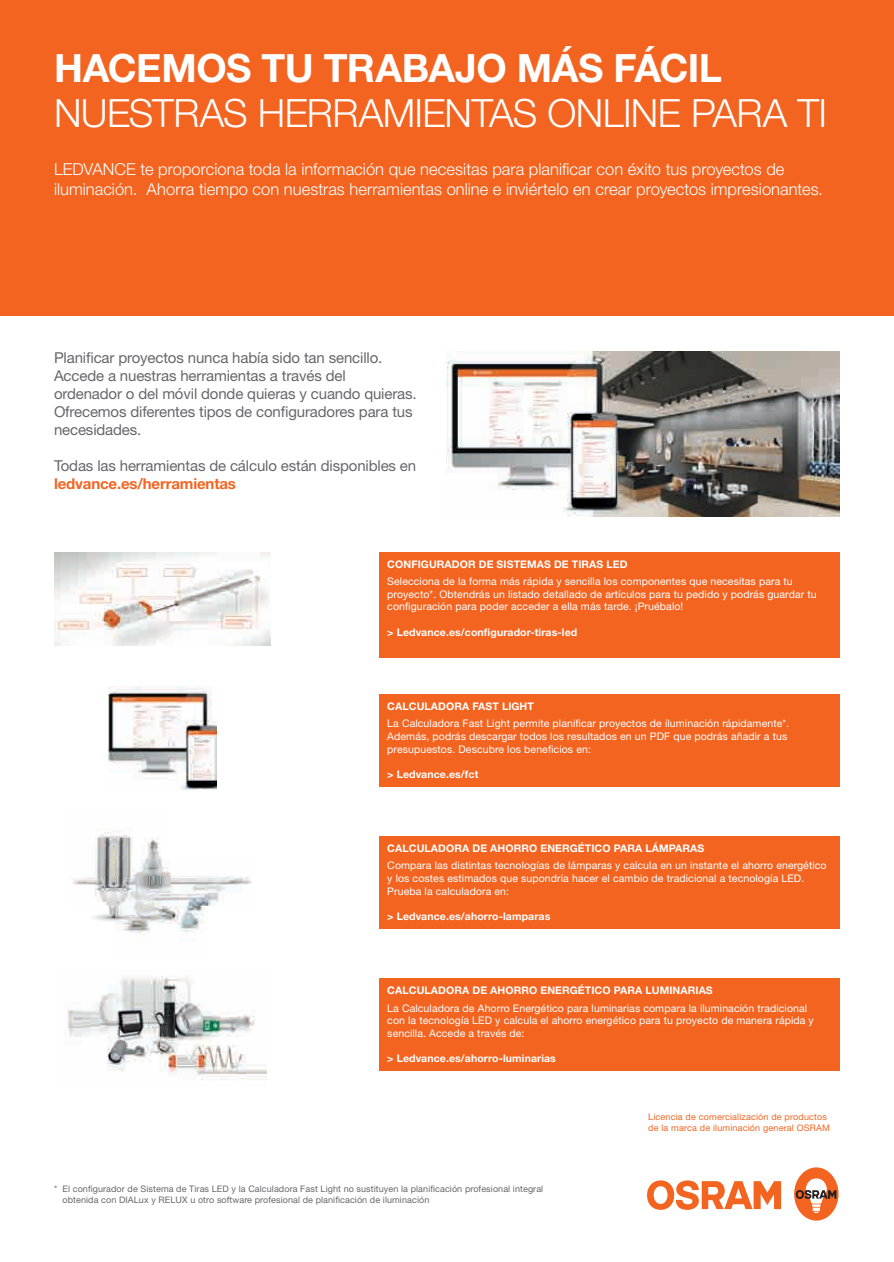
<style>
.page{position:relative;width:894px;height:1262px;background:#fff}
.page>*{position:absolute;margin:0;border:0;box-sizing:border-box;transform-origin:0 0}
.t1{font:300 39px "Helvetica Neue LT Pro";letter-spacing:-.015em;color:#fff}
.t2{font:700 39px "Helvetica Neue LT Pro";letter-spacing:-.015em;color:#fff}
.t3{font:300 16.5px/19.8px "Helvetica Neue LT Pro";color:#fff}
.t4{font:15px/18px "Helvetica Neue LT Pro";letter-spacing:-.01em;color:#67676a}
.t5{font:700 15px "Helvetica Neue LT Pro";letter-spacing:-.01em;color:#f36421}
.t6{font:10.5px/12.6px "Helvetica Neue LT Pro";letter-spacing:.01em;color:#fff}
.t7{font:700 10.5px "Helvetica Neue LT Pro";letter-spacing:.01em;color:#fff}
.t8{font:9px/10.8px "Helvetica Neue LT Pro";letter-spacing:.01em;color:#67676a}
.t9{font:9px/11.2px "Helvetica Neue LT Pro";letter-spacing:.02em;color:#f36421}
</style>
<div class="page">
<img style="left:67px;top:976px;width:199px;height:104px">
<div style="left:0;top:0;width:893px;height:316px;background:#f36421"></div>
<img style="left:446px;top:352px;width:393px;height:164px">
<img style="left:54px;top:552px;width:217px;height:93px">
<img style="left:109px;top:686px;width:107px;height:104px">
<img style="left:73px;top:831px;width:179px;height:102px">
<div style="left:378px;top:552px;width:461px;height:105px;background:#f36421"></div>
<div style="left:793px;top:1167px;width:45px;height:53px;background:#f36421;border-radius:50%"></div>
<svg style="left:647px;top:1180px;width:133px;height:30px"></svg>
<svg style="left:795px;top:1178px;width:41px;height:35px"></svg>
<div style="left:378px;top:694px;width:461px;height:92px;background:#f36421"></div>
<div style="left:378px;top:836px;width:461px;height:92px;background:#f36421"></div>
<div style="left:378px;top:978px;width:461px;height:92px;background:#f36421"></div>
<h1 class="t2" style="left:54px;top:43px;width:669px">HACEMOS TU TRABAJO MÁS FÁCIL</h1>
<h1 class="t1" style="left:54px;top:89px;width:774px">NUESTRAS HERRAMIENTAS ONLINE PARA TI</h1>
<h2 class="t3" style="left:54px;top:159px;width:770px">LEDVANCE te proporciona toda la información que necesitas para planificar con éxito tus proyectos de iluminación. Ahorra tiempo con nuestras herramientas online e inviértelo en crear proyectos impresionantes.</h2>
<h3 class="t4" style="left:54px;top:348px;width:364px">Planificar proyectos nunca había sido tan sencillo.<br>Accede a nuestras herramientas a través del ordenador o del móvil donde quieras y cuando quieras.<br>Ofrecemos diferentes tipos de configuradores para tus necesidades.</h3>
<h3 class="t4" style="left:54px;top:456px;width:363px">Todas las herramientas de cálculo están disponibles en</h3>
<h3 class="t5" style="left:54px;top:474px;width:183px">ledvance.es/herramientas</h3>
<p class="t7" style="left:387px;top:558px;width:242px">CONFIGURADOR DE SISTEMAS DE TIRAS LED</p>
<p class="t6" style="left:387px;top:575px;width:430px">Selecciona de la forma más rápida y sencilla los componentes que necesitas para tu proyecto*. Obtendrás un listado detallado de artículos para tu pedido y podrás guardar tu configuración para poder acceder a ella más tarde. ¡Pruébalo!</p>
<p class="t7" style="left:387px;top:625px;width:191px">&gt; Ledvance.es/configurador-tiras-led</p>
<p class="t7" style="left:387px;top:700px;width:148px">CALCULADORA FAST LIGHT</p>
<p class="t6" style="left:387px;top:717px;width:403px">La Calculadora Fast Light permite planificar proyectos de iluminación rápidamente*.<br>Además, podrás descargar todos los resultados en un PDF que podrás añadir a tus presupuestos. Descubre los beneficios en:</p>
<p class="t7" style="left:387px;top:767px;width:93px">&gt; Ledvance.es/fct</p>
<p class="t7" style="left:387px;top:842px;width:318px">CALCULADORA DE AHORRO ENERGÉTICO PARA LÁMPARAS</p>
<p class="t6" style="left:387px;top:859px;width:440px">Compara las distintas tecnologías de lámparas y calcula en un instante el ahorro energético y los costes estimados que supondría hacer el cambio de tradicional a tecnología LED.<br>Prueba la calculadora en:</p>
<p class="t7" style="left:387px;top:909px;width:164px">&gt; Ledvance.es/ahorro-lamparas</p>
<p class="t7" style="left:387px;top:984px;width:327px">CALCULADORA DE AHORRO ENERGÉTICO PARA LUMINARIAS</p>
<p class="t6" style="left:387px;top:1001px;width:428px">La Calculadora de Ahorro Energético para luminarias compara la iluminación tradicional con la tecnología LED y calcula el ahorro energético para tu proyecto de manera rápida y sencilla. Accede a través de:</p>
<p class="t7" style="left:387px;top:1051px;width:170px">&gt; Ledvance.es/ahorro-luminarias</p>
<p class="t8" style="left:62px;top:1183px;width:482px;text-indent:-8px">* El configurador de Sistema de Tiras LED y la Calculadora Fast Light no sustituyen la planificación profesional integral obtenida con DIALux y RELUX u otro software profesional de planificación de iluminación</p>
<p class="t9" style="left:648px;top:1111px;width:183px">Licencia de comercialización de productos de la marca de iluminación general OSRAM</p>
</div>
